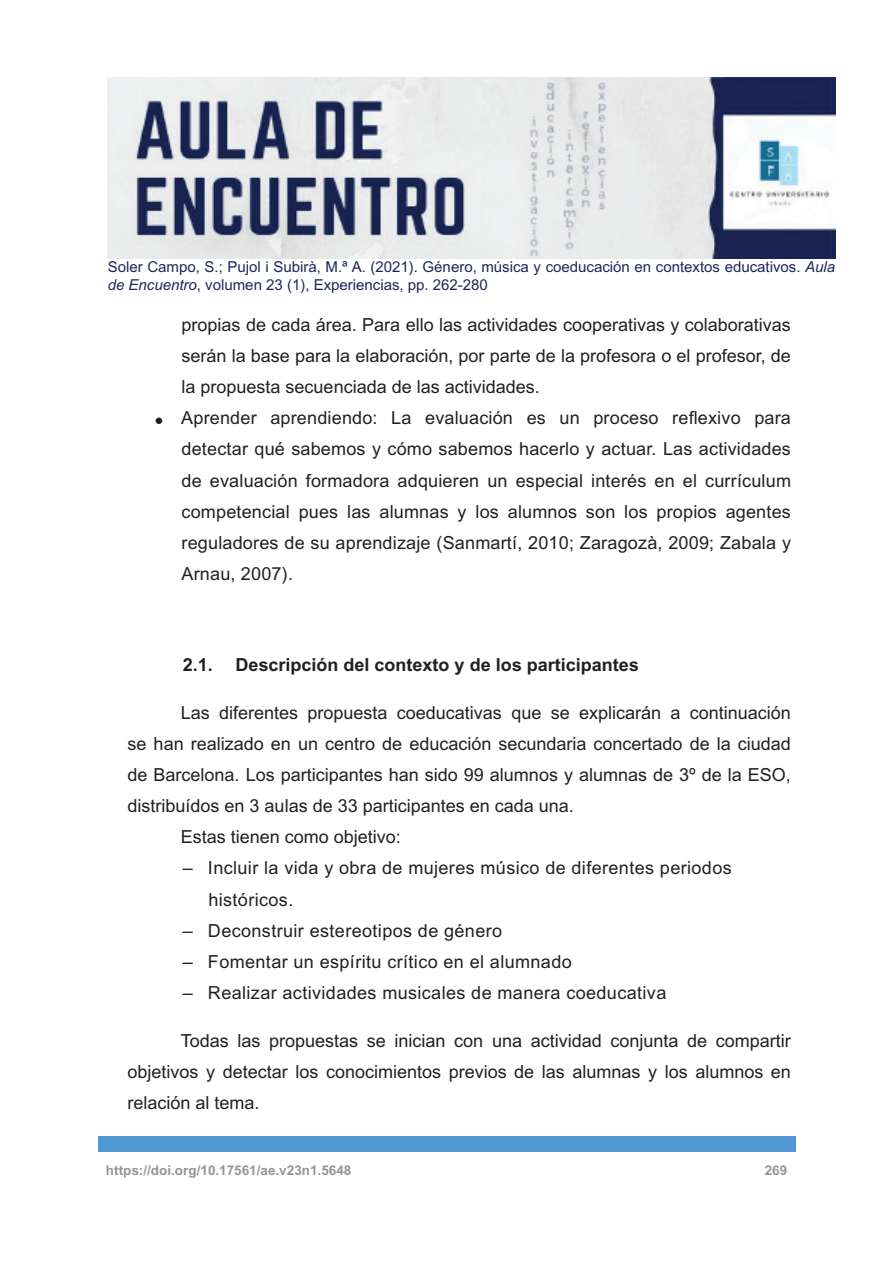
<style>
.page{position:relative;width:893px;height:1263px;background:#fff}
.page>*{position:absolute;margin:0;border:0;box-sizing:border-box;transform-origin:0 0}
.t1{font:18px/31px "Arial MT Std";color:#231f20;text-align:justify}
.t2{font:18px/31px "Arial MT Std";letter-spacing:.02em;color:#231f20}
.t3{font:700 18px "Arial MT Std";color:#231f20}
.t4{font:15px/18px "Arial MT Std";color:#1c275a}
.t5{font:700 13.5px "Arial MT Std";color:#939598}
.s1{font-style:italic}
.s2{font-size:26.25px}
</style>
<div class="page">
<img style="left:108px;top:77px;width:727px;height:182px">
<div style="left:98px;top:1136px;width:697px;height:16px;background:#5198d2"></div>
<p class="t4" style="left:108px;top:258px;width:729px">Soler Campo, S.; Pujol i Subirà, M.ª A. (2021). Género, música y coeducación en contextos educativos. <span class="s1">Aula de Encuentro</span>, volumen 23 (1), Experiencias, pp. 262-280</p>
<p class="t1" style="left:182px;top:309px;width:611px">propias de cada área. Para ello las actividades cooperativas y colaborativas serán la base para la elaboración, por parte de la profesora o el profesor, de la propuesta secuenciada de las actividades.</p>
<p class="t1" style="left:182px;top:402px;width:611px;text-indent:-27px"><span class="s2">•</span> Aprender aprendiendo: La evaluación es un proceso reflexivo para detectar qué sabemos y cómo sabemos hacerlo y actuar. Las actividades de evaluación formadora adquieren un especial interés en el currículum competencial pues las alumnas y los alumnos son los propios agentes reguladores de su aprendizaje (Sanmartí, 2010; Zaragozà, 2009; Zabala y Arnau, 2007).</p>
<p class="t3" style="left:183px;top:654px;width:32px">2.1.</p>
<p class="t3" style="left:236px;top:654px;width:405px">Descripción del contexto y de los participantes</p>
<p class="t1" style="left:181px;top:697px;width:612px">Las diferentes propuesta coeducativas que se explicarán a continuación</p>
<p class="t1" style="left:128px;top:728px;width:665px">se han realizado en un centro de educación secundaria concertado de la ciudad</p>
<p class="t1" style="left:128px;top:759px;width:665px">de Barcelona. Los participantes han sido 99 alumnos y alumnas de 3º de la ESO,</p>
<p class="t1" style="left:128px;top:790px;width:448px">distribuídos en 3 aulas de 33 participantes en cada una.</p>
<p class="t1" style="left:181px;top:821px;width:222px">Estas tienen como objetivo:</p>
<p class="t2" style="left:208px;top:852px;width:525px;text-indent:-26px">– Incluir la vida y obra de mujeres músico de diferentes periodos históricos.</p>
<p class="t2" style="left:183px;top:915px;width:321px">– Deconstruir estereotipos de género</p>
<p class="t2" style="left:183px;top:946px;width:390px">– Fomentar un espíritu crítico en el alumnado</p>
<p class="t2" style="left:183px;top:977px;width:485px">– Realizar actividades musicales de manera coeducativa</p>
<p class="t1" style="left:128px;top:1025px;width:665px;text-indent:53px">Todas las propuestas se inician con una actividad conjunta de compartir objetivos y detectar los conocimientos previos de las alumnas y los alumnos en relación al tema.</p>
<p class="t5" style="left:106px;top:1162px;width:247px">https://doi.org/10.17561/ae.v23n1.5648</p>
<p class="t5" style="left:765px;top:1162px;width:24px">269</p>
</div>
